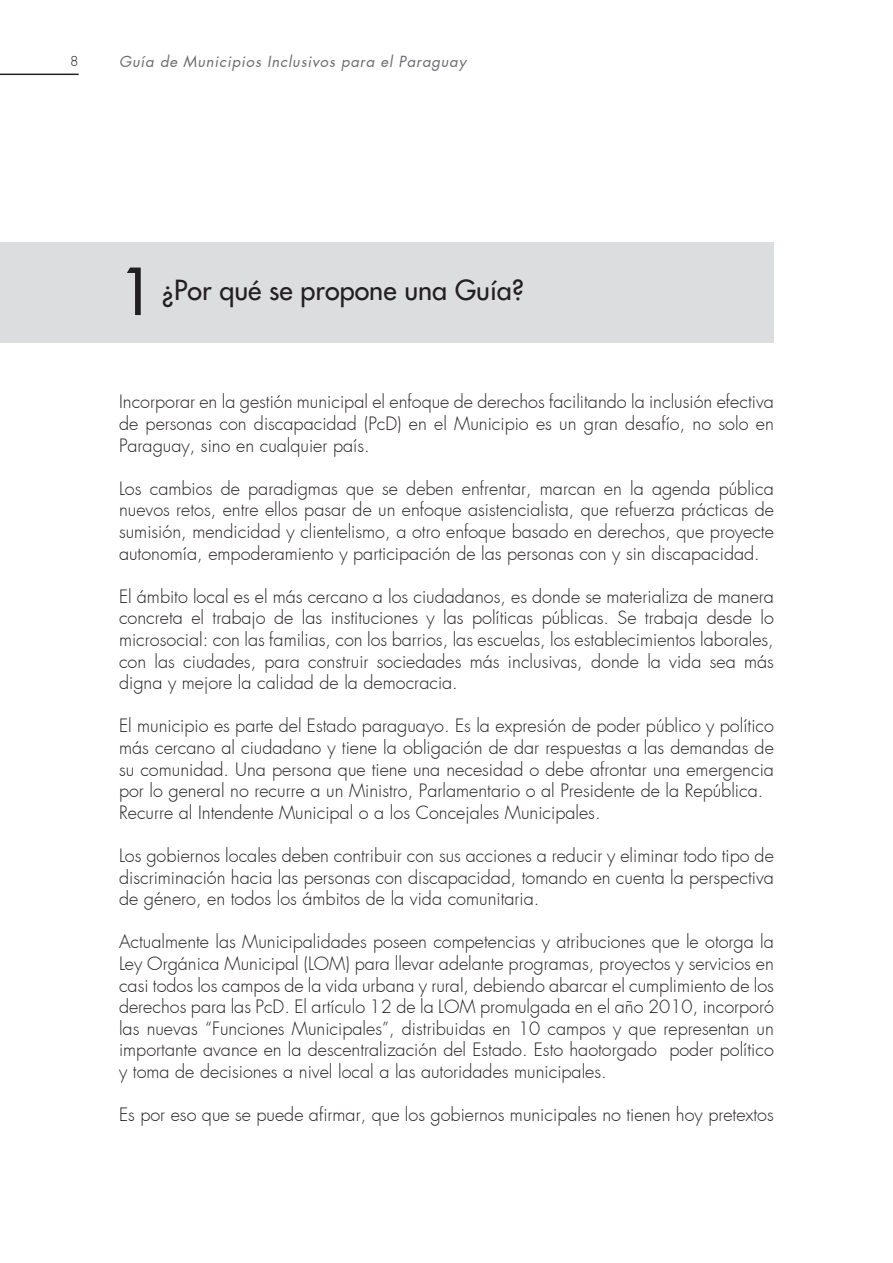
<style>
.page{position:relative;width:893px;height:1263px;background:#fff}
.page>*{position:absolute;margin:0;border:0;box-sizing:border-box;transform-origin:0 0}
.t1{font:500 63px "Futura Std";color:#231f20}
.t2{font:500 27px "Futura Std";color:#231f20}
.t3{font:300 18px/21.6px "Futura";color:#231f20;text-align:justify}
.t4{font:italic 15px "Futura Beyaz";letter-spacing:.05em;color:#6c6d70}
.t5{font:300 13.5px "Futura";color:#231f20}
</style>
<div class="page">
<hr style="left:0;top:74px;width:79px;height:1px;background:#231f20">
<div style="left:1px;top:242px;width:773px;height:100px;background:#dcdddf"></div>
<p class="t5" style="left:70px;top:53px;width:10px">8</p>
<p class="t4" style="left:119px;top:52px;width:349px">Guía de Municipios Inclusivos para el Paraguay</p>
<h1 class="t1" style="left:119px;top:252px;width:38px">1</h1>
<h2 class="t2" style="left:162px;top:273px;width:364px">¿Por qué se propone una Guía?</h2>
<p class="t3" style="left:119px;top:391px;width:656px">Incorporar en la gestión municipal el enfoque de derechos facilitando la inclusión efectiva de personas con discapacidad (PcD) en el Municipio es un gran desafío, no solo en Paraguay, sino en cualquier país.</p>
<p class="t3" style="left:119px;top:478px;width:656px">Los cambios de paradigmas que se deben enfrentar, marcan en la agenda pública nuevos retos, entre ellos pasar de un enfoque asistencialista, que refuerza prácticas de sumisión, mendicidad y clientelismo, a otro enfoque basado en derechos, que proyecte autonomía, empoderamiento y participación de las personas con y sin discapacidad.</p>
<p class="t3" style="left:119px;top:586px;width:656px">El ámbito local es el más cercano a los ciudadanos, es donde se materializa de manera concreta el trabajo de las instituciones y las políticas públicas. Se trabaja desde lo microsocial: con las familias, con los barrios, las escuelas, los establecimientos laborales, con las ciudades, para construir sociedades más inclusivas, donde la vida sea más digna y mejore la calidad de la democracia.</p>
<p class="t3" style="left:119px;top:715px;width:656px;text-align:left">El municipio es parte del Estado paraguayo. Es la expresión de poder público y político más cercano al ciudadano y tiene la obligación de dar respuestas a las demandas de su comunidad. Una persona que tiene una necesidad o debe afrontar una emergencia por lo general no recurre a un Ministro, Parlamentario o al Presidente de la República.<br>Recurre al Intendente Municipal o a los Concejales Municipales.</p>
<p class="t3" style="left:119px;top:845px;width:656px">Los gobiernos locales deben contribuir con sus acciones a reducir y eliminar todo tipo de discriminación hacia las personas con discapacidad, tomando en cuenta la perspectiva de género, en todos los ámbitos de la vida comunitaria.</p>
<p class="t3" style="left:119px;top:931px;width:656px">Actualmente las Municipalidades poseen competencias y atribuciones que le otorga la Ley Orgánica Municipal (LOM) para llevar adelante programas, proyectos y servicios en casi todos los campos de la vida urbana y rural, debiendo abarcar el cumplimiento de los derechos para las PcD. El artículo 12 de la LOM promulgada en el año 2010, incorporó las nuevas “Funciones Municipales”, distribuidas en 10 campos y que representan un importante avance en la descentralización del Estado. Esto haotorgado poder político y toma de decisiones a nivel local a las autoridades municipales.</p>
<p class="t3" style="left:119px;top:1104px;width:656px">Es por eso que se puede afirmar, que los gobiernos municipales no tienen hoy pretextos</p>
</div>
